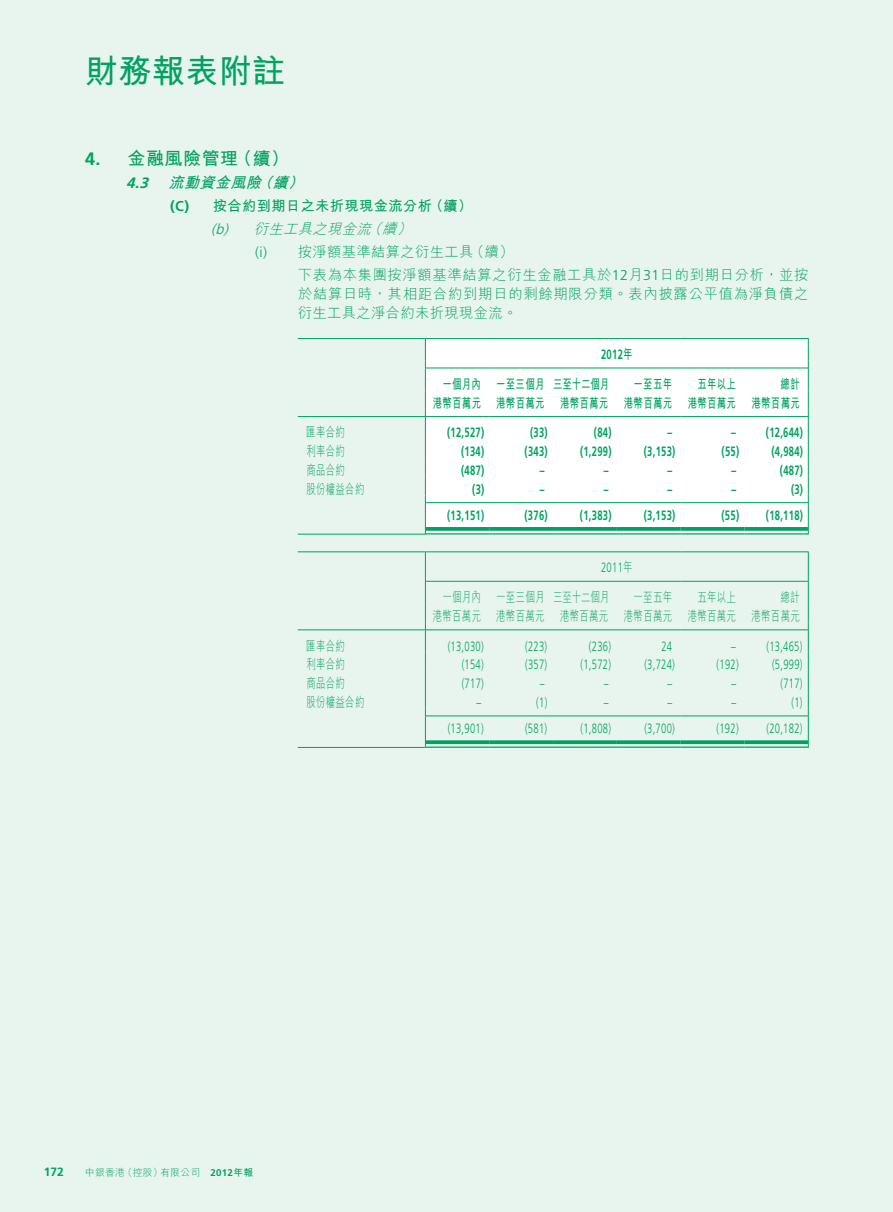
<style>
.page{position:relative;width:893px;height:1212px;background:#fff}
.page>*{position:absolute;margin:0;border:0;box-sizing:border-box;transform-origin:0 0}
.t1{font:33px "M Hei HK Bold E Ten B5 H";letter-spacing:.015em;color:#00a261}
.t2{font:18px "M Hei HK Bold E Ten B5 H";letter-spacing:.03em;color:#00a261}
.t3{font:italic 15px "M Hei HK Bold E Ten B5 H";color:#00a261}
.t4{font:14.25px/18.8px "M Hei HK Light E Ten B5 H";letter-spacing:.05em;color:#00a261}
.t5{font:14.25px "M Hei HK Bold E Ten B5 H";letter-spacing:.03em;color:#00a261}
.t6{font:14.25px "M Hei HK Light E Ten B5 H";letter-spacing:.03em;color:#00a261}
.t7{font:italic 14.25px "M Hei HK Light E Ten B5 H";color:#00a261}
.t8{font:300 13.5px "Frutiger LT Std";letter-spacing:.03em;color:#00a261;scale:.7 1}
.t9{font:700 13.5px "Frutiger LT Std";letter-spacing:.03em;color:#00a261;scale:.7 1}
.t10{font:13.5px/18.8px "M Hei HK Light E Ten B5 H";letter-spacing:.03em;color:#00a261;text-align:right;scale:.7 1}
.t11{font:13.5px/18.8px "M Hei HK Bold E Ten B5 H";letter-spacing:.03em;color:#00a261;text-align:right;scale:.7 1}
.t12{font:700 12px "Frutiger LT Std";color:#00a261}
.t13{font:9.75px "M Hei HK Light E Ten B5 H";letter-spacing:.03em;color:#00a261}
.s1{font-family:"Frutiger LT Std";font-weight:700}
.s2{font-family:"Frutiger LT Std";font-weight:300}
.s3{font-family:"M Hei HK Bold E Ten B5 H";font-weight:400}
.s4{font-family:"M Hei HK Light E Ten B5 H";font-weight:400}
.s5{font-family:"M Hei HK Bold E Ten B5 H"}
</style>
<div class="page">
<div style="left:0;top:0;width:892px;height:1212px;background:#e8f4ee"></div>
<div style="left:426px;top:339px;width:381px;height:194px;background:#fff"></div>
<hr style="left:298px;top:338px;width:127px;height:1px;background:#00a261">
<hr style="left:425px;top:338px;width:64px;height:1px;background:#00a261">
<hr style="left:489px;top:338px;width:191px;height:1px;background:#00a261">
<hr style="left:680px;top:338px;width:128px;height:1px;background:#00a261">
<svg style="left:425px;top:339px;width:1px;height:196px"></svg>
<svg style="left:807px;top:339px;width:1px;height:196px"></svg>
<hr style="left:426px;top:368px;width:63px;height:1px;background:#00a261">
<hr style="left:489px;top:368px;width:191px;height:1px;background:#00a261">
<hr style="left:680px;top:368px;width:127px;height:1px;background:#00a261">
<hr style="left:298px;top:416px;width:127px;height:1px;background:#00a261">
<hr style="left:426px;top:416px;width:63px;height:1px;background:#00a261">
<hr style="left:489px;top:416px;width:191px;height:1px;background:#00a261">
<hr style="left:680px;top:416px;width:127px;height:1px;background:#00a261">
<hr style="left:426px;top:502px;width:63px;height:1px;background:#00a261">
<hr style="left:489px;top:502px;width:191px;height:1px;background:#00a261">
<hr style="left:680px;top:502px;width:127px;height:1px;background:#00a261">
<hr style="left:298px;top:534px;width:127px;height:1px;background:#00a261">
<svg style="left:426px;top:527px;width:63px;height:4px"></svg>
<hr style="left:426px;top:533px;width:63px;height:2px;background:#00a261">
<svg style="left:489px;top:527px;width:64px;height:4px"></svg>
<hr style="left:489px;top:533px;width:64px;height:2px;background:#00a261">
<svg style="left:553px;top:527px;width:64px;height:4px"></svg>
<hr style="left:553px;top:533px;width:64px;height:2px;background:#00a261">
<svg style="left:617px;top:527px;width:63px;height:4px"></svg>
<hr style="left:617px;top:533px;width:63px;height:2px;background:#00a261">
<svg style="left:680px;top:527px;width:64px;height:4px"></svg>
<hr style="left:680px;top:533px;width:64px;height:2px;background:#00a261">
<svg style="left:744px;top:527px;width:63px;height:4px"></svg>
<hr style="left:744px;top:533px;width:63px;height:2px;background:#00a261">
<hr style="left:298px;top:551px;width:127px;height:1px;background:#00a261">
<hr style="left:425px;top:551px;width:255px;height:1px;background:#00a261">
<hr style="left:680px;top:551px;width:128px;height:1px;background:#00a261">
<svg style="left:425px;top:552px;width:1px;height:196px"></svg>
<svg style="left:807px;top:552px;width:1px;height:196px"></svg>
<hr style="left:426px;top:581px;width:254px;height:1px;background:#00a261">
<hr style="left:680px;top:581px;width:127px;height:1px;background:#00a261">
<hr style="left:298px;top:629px;width:127px;height:1px;background:#00a261">
<hr style="left:426px;top:629px;width:63px;height:1px;background:#00a261">
<hr style="left:489px;top:629px;width:191px;height:1px;background:#00a261">
<hr style="left:680px;top:629px;width:127px;height:1px;background:#00a261">
<hr style="left:426px;top:716px;width:63px;height:1px;background:#00a261">
<hr style="left:489px;top:716px;width:191px;height:1px;background:#00a261">
<hr style="left:680px;top:716px;width:127px;height:1px;background:#00a261">
<hr style="left:298px;top:747px;width:127px;height:1px;background:#00a261">
<svg style="left:426px;top:740px;width:63px;height:4px"></svg>
<hr style="left:426px;top:747px;width:63px;height:1px;background:#00a261">
<svg style="left:489px;top:740px;width:64px;height:4px"></svg>
<hr style="left:489px;top:747px;width:64px;height:1px;background:#00a261">
<svg style="left:553px;top:740px;width:64px;height:4px"></svg>
<hr style="left:553px;top:747px;width:64px;height:1px;background:#00a261">
<svg style="left:617px;top:740px;width:63px;height:4px"></svg>
<hr style="left:617px;top:747px;width:63px;height:1px;background:#00a261">
<svg style="left:680px;top:740px;width:64px;height:4px"></svg>
<hr style="left:680px;top:747px;width:64px;height:1px;background:#00a261">
<svg style="left:744px;top:740px;width:63px;height:4px"></svg>
<hr style="left:744px;top:747px;width:63px;height:1px;background:#00a261">
<h1 class="t1" style="left:85px;top:58px;width:202px">財務報表附註</h1>
<h2 class="t2" style="left:85px;top:152px;width:206px"><span class="s1">4.</span> 金融風險管理（續）</h2>
<p class="t3" style="left:126px;top:177px;width:183px"><span class="s1">4.3</span> 流動資金風險（續）</p>
<p class="t5" style="left:170px;top:200px;width:304px"><span class="s1">(C)</span> 按合約到期日之未折現現金流分析（續）</p>
<p class="t7" style="left:211px;top:223px;width:205px"><span class="s2">(b)</span> 衍生工具之現金流（續）</p>
<p class="t6" style="left:255px;top:246px;width:260px"><span class="s2">(i)</span> 按淨額基準結算之衍生工具（續）</p>
<p class="t4" style="left:298px;top:267px;width:512px">下表為本集團按淨額基準結算之衍生金融工具於<span class="s2">12</span>月<span class="s2">31</span>日的到期日分析，並按</p>
<p class="t4" style="left:298px;top:286px;width:512px">於結算日時，其相距合約到期日的剩餘期限分類。表內披露公平值為淨負債之衍生工具之淨合約未折現現金流。</p>
<p class="t9" style="left:601px;top:346px;width:47px">2012<span class="s3">年</span></p>
<p class="t11" style="left:442px;top:376px;width:240px">一個月內 一至三個月 三至十二個月</p>
<p class="t11" style="left:633px;top:376px;width:57px">一至五年</p>
<p class="t11" style="left:697px;top:376px;width:57px">五年以上</p>
<p class="t11" style="left:433px;top:376px;width:526px">總計<br>港幣百萬元 港幣百萬元 港幣百萬元 港幣百萬元 港幣百萬元 港幣百萬元</p>
<p class="t10" style="left:306px;top:425px;width:57px">匯率合約</p>
<p class="t9" style="left:447px;top:425px;width:54px">(12,527)</p>
<p class="t9" style="left:530px;top:425px;width:27px">(33)</p>
<p class="t9" style="left:594px;top:425px;width:27px">(84)</p>
<p class="t9" style="left:667px;top:425px;width:8px">–</p>
<p class="t9" style="left:731px;top:425px;width:104px">– (12,644)</p>
<p class="t10" style="left:306px;top:444px;width:57px">利率合約</p>
<p class="t9" style="left:461px;top:444px;width:35px">(134)</p>
<p class="t9" style="left:524px;top:444px;width:35px">(343)</p>
<p class="t9" style="left:580px;top:444px;width:47px">(1,299)</p>
<p class="t9" style="left:644px;top:444px;width:47px">(3,153)</p>
<p class="t9" style="left:721px;top:444px;width:118px">(55) (4,984)</p>
<p class="t10" style="left:306px;top:462px;width:57px">商品合約</p>
<p class="t9" style="left:461px;top:462px;width:35px">(487)</p>
<p class="t9" style="left:540px;top:462px;width:8px">–</p>
<p class="t9" style="left:603px;top:462px;width:8px">–</p>
<p class="t9" style="left:667px;top:462px;width:8px">–</p>
<p class="t9" style="left:731px;top:462px;width:8px">–</p>
<p class="t9" style="left:780px;top:462px;width:35px">(487)</p>
<p class="t10" style="left:306px;top:481px;width:84px">股份權益合約</p>
<p class="t9" style="left:472px;top:481px;width:19px">(3)</p>
<p class="t9" style="left:540px;top:481px;width:8px">–</p>
<p class="t9" style="left:603px;top:481px;width:8px">–</p>
<p class="t9" style="left:667px;top:481px;width:8px">–</p>
<p class="t9" style="left:731px;top:481px;width:8px">–</p>
<p class="t9" style="left:791px;top:481px;width:19px">(3)</p>
<p class="t9" style="left:447px;top:507px;width:54px">(13,151)</p>
<p class="t9" style="left:524px;top:507px;width:35px">(376)</p>
<p class="t9" style="left:580px;top:507px;width:47px">(1,383)</p>
<p class="t9" style="left:643px;top:507px;width:47px">(3,153)</p>
<p class="t9" style="left:721px;top:507px;width:118px">(55) (18,118)</p>
<p class="t8" style="left:601px;top:562px;width:47px">2011<span class="s4">年</span></p>
<p class="t10" style="left:442px;top:589px;width:240px">一個月內 一至三個月 三至十二個月</p>
<p class="t10" style="left:633px;top:589px;width:57px">一至五年</p>
<p class="t10" style="left:697px;top:589px;width:57px">五年以上</p>
<p class="t10" style="left:433px;top:589px;width:526px">總計<br>港幣百萬元 港幣百萬元 港幣百萬元 港幣百萬元 港幣百萬元 港幣百萬元</p>
<p class="t10" style="left:306px;top:638px;width:57px">匯率合約</p>
<p class="t8" style="left:447px;top:640px;width:53px">(13,030)</p>
<p class="t8" style="left:525px;top:640px;width:33px">(223)</p>
<p class="t8" style="left:589px;top:640px;width:33px">(236)</p>
<p class="t8" style="left:661px;top:640px;width:17px">24</p>
<p class="t8" style="left:731px;top:640px;width:103px">– (13,465)</p>
<p class="t10" style="left:306px;top:657px;width:57px">利率合約</p>
<p class="t8" style="left:461px;top:659px;width:33px">(154)</p>
<p class="t8" style="left:525px;top:659px;width:33px">(357)</p>
<p class="t8" style="left:580px;top:659px;width:45px">(1,572)</p>
<p class="t8" style="left:644px;top:659px;width:45px">(3,724)</p>
<p class="t8" style="left:716px;top:659px;width:33px">(192)</p>
<p class="t8" style="left:772px;top:659px;width:45px">(5,999)</p>
<p class="t10" style="left:306px;top:676px;width:57px">商品合約</p>
<p class="t8" style="left:462px;top:678px;width:33px">(717)</p>
<p class="t8" style="left:540px;top:678px;width:8px">–</p>
<p class="t8" style="left:603px;top:678px;width:8px">–</p>
<p class="t8" style="left:667px;top:678px;width:8px">–</p>
<p class="t8" style="left:731px;top:678px;width:8px">–</p>
<p class="t8" style="left:780px;top:678px;width:33px">(717)</p>
<p class="t10" style="left:306px;top:694px;width:84px">股份權益合約</p>
<p class="t8" style="left:476px;top:696px;width:8px">–</p>
<p class="t8" style="left:536px;top:696px;width:17px">(1)</p>
<p class="t8" style="left:603px;top:696px;width:8px">–</p>
<p class="t8" style="left:667px;top:696px;width:8px">–</p>
<p class="t8" style="left:731px;top:696px;width:8px">–</p>
<p class="t8" style="left:791px;top:696px;width:17px">(1)</p>
<p class="t8" style="left:447px;top:723px;width:53px">(13,901)</p>
<p class="t8" style="left:525px;top:723px;width:33px">(581)</p>
<p class="t8" style="left:580px;top:723px;width:45px">(1,808)</p>
<p class="t8" style="left:644px;top:723px;width:45px">(3,700)</p>
<p class="t8" style="left:716px;top:723px;width:33px">(192)</p>
<p class="t8" style="left:766px;top:723px;width:53px">(20,182)</p>
<p class="t12" style="left:44px;top:1165px;width:22px">172</p>
<p class="t13" style="left:85px;top:1169px;width:169px">中銀香港（控股）有限公司　<span class="s1">2012</span><span class="s5">年報</span></p>
</div>
